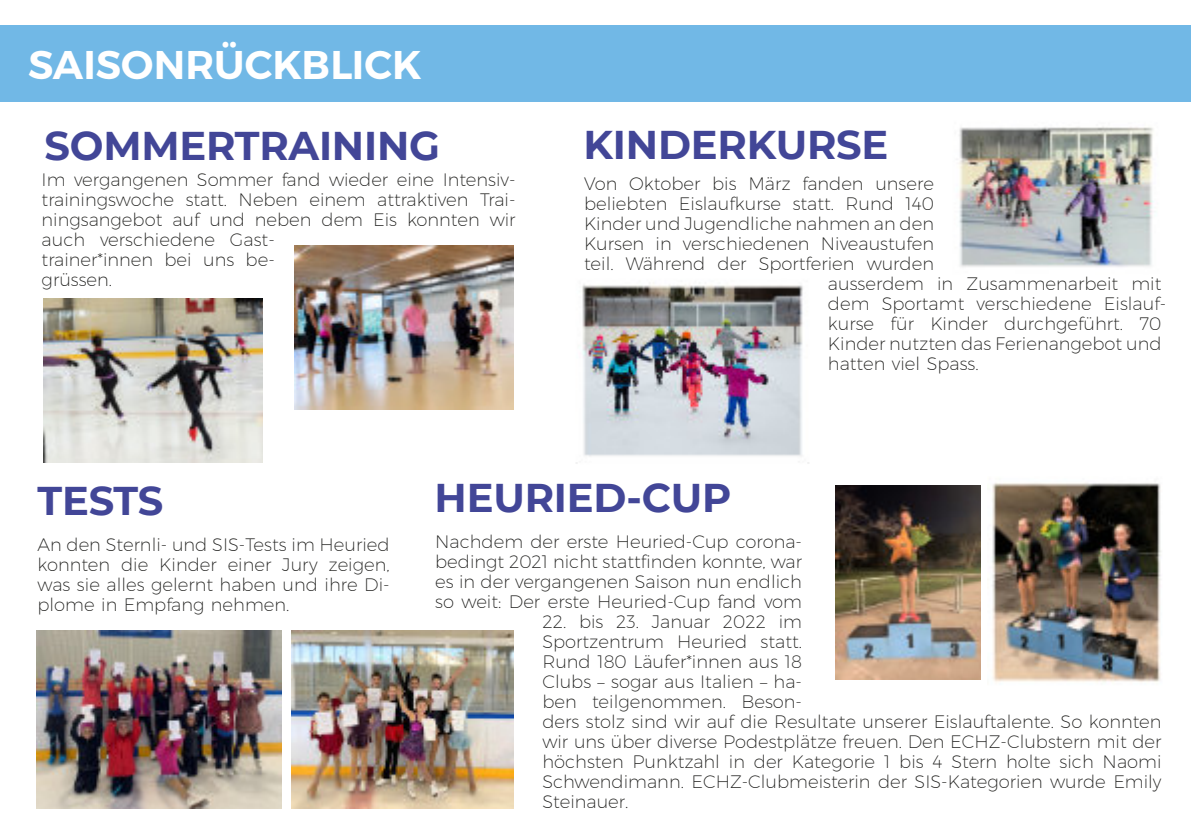
<style>
.page{position:relative;width:1191px;height:840px;background:#fff}
.page>*{position:absolute;margin:0;border:0;box-sizing:border-box;transform-origin:0 0}
.t1{font:700 40px "Montserrat";letter-spacing:-.005em;color:#424697}
.t2{font:600 40px "Montserrat";color:#fff}
.t3{font:200 18px/20px "Montserrat";color:#1d1d1b}
</style>
<div class="page">
<div style="left:0;top:25px;width:1191px;height:77px;background:#71b8e6"></div>
<img style="left:576px;top:283px;width:233px;height:181px">
<img style="left:992px;top:483px;width:169px;height:199px">
<img style="left:36px;top:630px;width:245px;height:178px">
<img style="left:291px;top:630px;width:222px;height:178px">
<img style="left:295px;top:245px;width:219px;height:164px">
<img style="left:44px;top:298px;width:219px;height:164px">
<img style="left:835px;top:485px;width:145px;height:194px">
<img style="left:959px;top:127px;width:195px;height:140px">
<h1 class="t2" style="left:28px;top:41px;width:395px">SAISONRÜCKBLICK</h1>
<h1 class="t1" style="left:44px;top:121px;width:397px">SOMMERTRAINING</h1>
<p class="t3" style="left:42px;top:169px;width:475px">Im vergangenen Sommer fand wieder eine Intensiv&shy;trainingswoche statt. Neben einem attraktiven Trai&shy;ningsangebot auf und neben dem Eis konnten wir auch verschiedene Gast-<br>trainer*innen bei uns be-<br>grüssen.</p>
<h1 class="t1" style="left:583px;top:120px;width:306px">KINDERKURSE</h1>
<p class="t3" style="left:584px;top:174px;width:351px">Von Oktober bis März fanden unsere</p>
<p class="t3" style="left:584px;top:194px;width:351px">beliebten Eislaufkurse statt. Rund 140</p>
<p class="t3" style="left:584px;top:214px;width:351px">Kinder und Jugendliche nahmen an den</p>
<p class="t3" style="left:584px;top:234px;width:351px">Kursen in verschiedenen Niveaustufen</p>
<p class="t3" style="left:584px;top:254px;width:351px">teil. Während der Sportferien wurden</p>
<p class="t3" style="left:828px;top:274px;width:335px">ausserdem in Zusammenarbeit mit</p>
<p class="t3" style="left:828px;top:294px;width:340px">dem Sportamt verschiedene Eislauf-</p>
<p class="t3" style="left:828px;top:314px;width:335px">kurse für Kinder durchgeführt. 70</p>
<p class="t3" style="left:828px;top:334px;width:335px">Kinder nutzten das Ferienangebot und</p>
<p class="t3" style="left:828px;top:354px;width:152px">hatten viel Spass.</p>
<h1 class="t1" style="left:38px;top:476px;width:127px">TESTS</h1>
<h1 class="t1" style="left:434px;top:473px;width:298px">HEURIED-CUP</h1>
<p class="t3" style="left:38px;top:534px;width:354px;text-align:justify">An den Sternli- und SIS-Tests im Heuried konnten die Kinder einer Jury zeigen, was sie alles gelernt haben und ihre Di&shy;plome in Empfang nehmen.</p>
<p class="t3" style="left:435px;top:531px;width:368px;text-align:justify">Nachdem der erste Heuried-Cup corona&shy;bedingt 2021 nicht stattfinden konnte, war es in der vergangenen Saison nun endlich so weit: Der erste Heuried-Cup fand vom</p>
<p class="t3" style="left:542px;top:611px;width:620px">22. bis 23. Januar 2022 im<br>Sportzentrum Heuried statt.<br>Rund 180 Läufer*innen aus 18<br>Clubs – sogar aus Italien – ha-<br>ben teilgenommen. Beson-<br>ders stolz sind wir auf die Resultate unserer Eislauftalente. So konnten wir uns über diverse Podestplätze freuen. Den ECHZ-Clubstern mit der höchsten Punktzahl in der Kategorie 1 bis 4 Stern holte sich Naomi Schwendimann. ECHZ-Clubmeisterin der SIS-Kategorien wurde Emily Steinauer.</p>
</div>
